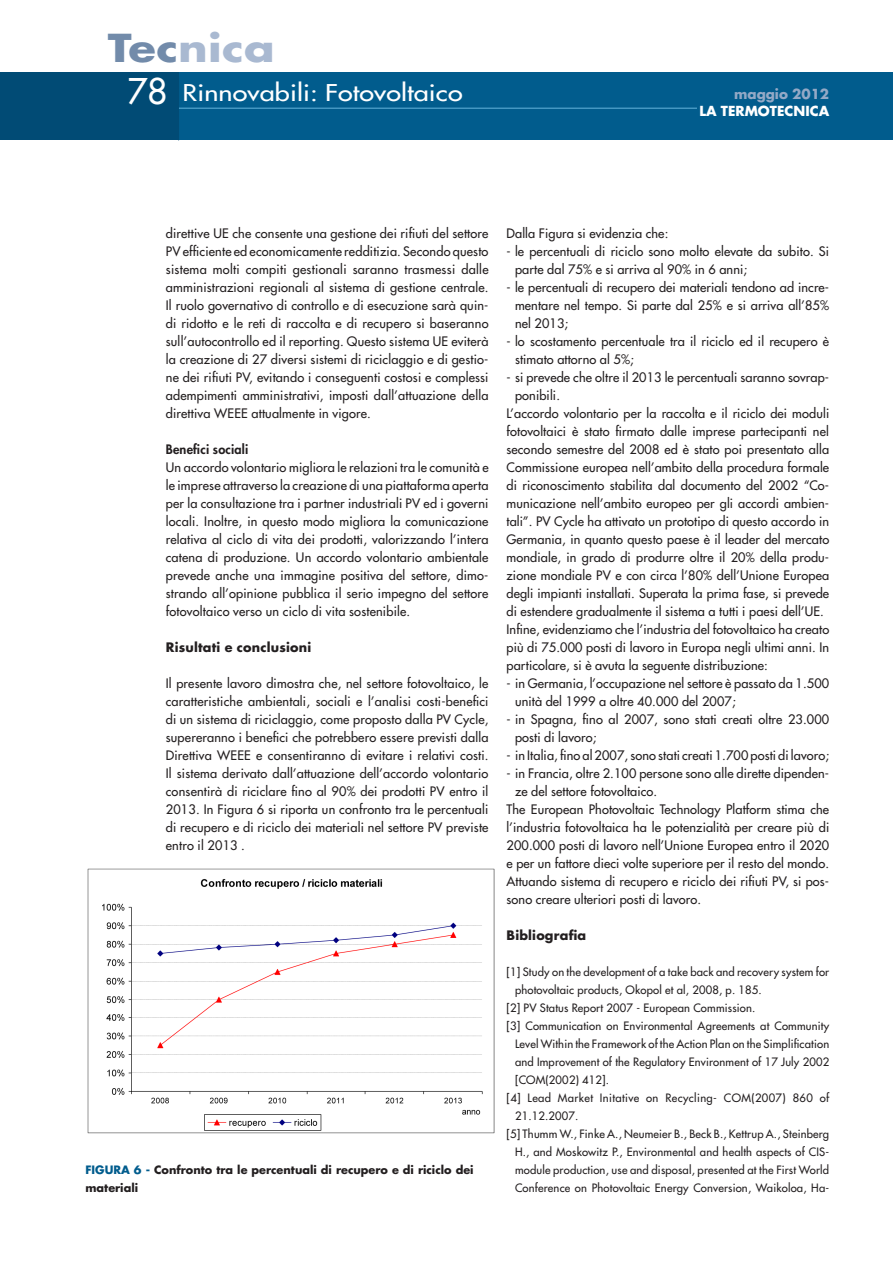
<style>
.page{position:relative;width:893px;height:1263px;background:#fff}
.page>*{position:absolute;margin:0;border:0;box-sizing:border-box;transform-origin:0 0}
.t1{font:700 37.5px "Futura";letter-spacing:.005em;color:#a9b9d1;scale:1.2 1}
.Normale{font:34.5px "Futura";color:#fff}
._00_testatina{font:22.5px "Futura";letter-spacing:.005em;color:#fff;scale:1.2 1}
.Normale-2{font:700 13.5px "Futura";color:#fff}
.Normale-3{font:700 13.5px "Futura";color:#93a9c6}
.t2{font:12.75px/18px "Futura";letter-spacing:.01em;color:#231f20;text-align:justify}
.t3{font:700 12.75px "Futura";letter-spacing:.015em;color:#231f20}
.t4{font:800 12.75px "Futura";letter-spacing:.015em;color:#231f20}
.t5{font:11.25px/18px "Futura";letter-spacing:.015em;color:#231f20;text-align:justify}
._06_dida{font:700 11.25px/18px "Futura";color:#231f20}
.t6{font:11.25px/18px "Futura";letter-spacing:.035em;color:#231f20}
.s1{color:#728baa}
.s2{color:#015c8d}
</style>
<div class="page">
<div style="left:0;top:72px;width:893px;height:68px;background:#015c8d"></div>
<div style="left:0;top:72px;width:179px;height:68px;background:#014b75"></div>
<hr style="left:179px;top:107px;width:518px;height:2px;background:#4497c2">
<img style="left:87px;top:868px;width:408px;height:266px">
<p class="t1" style="left:108px;top:22px;width:141px"><span class="s1">Tec</span>nica</p>
<p class="Normale" style="left:127px;top:69px;width:41px">78</p>
<p class="_00_testatina" style="left:183px;top:78px;width:235px">Rinnovabili: Fotovoltaico</p>
<p class="Normale-3" style="left:734px;top:84px;width:97px">maggio 2012</p>
<p class="Normale-2" style="left:699px;top:102px;width:131px">LA TERMOTECNICA</p>
<p class="t2" style="left:166px;top:224px;width:324px">direttive UE che consente una gestione dei rifiuti del settore PV efficiente ed economicamente redditizia. Secondo questo sistema molti compiti gestionali saranno trasmessi dalle amministrazioni regionali al sistema di gestione centrale.<br>Il ruolo governativo di controllo e di esecuzione sarà quin&shy;di ridotto e le reti di raccolta e di recupero si baseranno sull’autocontrollo ed il reporting. Questo sistema UE eviterà la creazione di 27 diversi sistemi di riciclaggio e di gestio&shy;ne dei rifiuti PV, evitando i conseguenti costosi e complessi adempimenti amministrativi, imposti dall’attuazione della direttiva WEEE attualmente in vigore.</p>
<p class="t4" style="left:166px;top:441px;width:84px">Benefici sociali</p>
<p class="t2" style="left:166px;top:458px;width:324px">Un accordo volontario migliora le relazioni tra le comunità e le imprese attraverso la creazione di una piattaforma aperta per la consultazione tra i partner industriali PV ed i governi locali. Inoltre, in questo modo migliora la comunicazione relativa al ciclo di vita dei prodotti, valorizzando l’intera catena di produzione. Un accordo volontario ambientale prevede anche una immagine positiva del settore, dimo&shy;strando all’opinione pubblica il serio impegno del settore fotovoltaico verso un ciclo di vita sostenibile.</p>
<p class="t3" style="left:166px;top:638px;width:147px">Risultati e conclusioni</p>
<p class="t2" style="left:166px;top:674px;width:324px">Il presente lavoro dimostra che, nel settore fotovoltaico, le caratteristiche ambientali, sociali e l’analisi costi-benefici di un sistema di riciclaggio, come proposto dalla PV Cycle, supereranno i benefici che potrebbero essere previsti dalla Direttiva WEEE e consentiranno di evitare i relativi costi.<br>Il sistema derivato dall’attuazione dell’accordo volontario consentirà di riciclare fino al 90% dei prodotti PV entro il 2013. In Figura 6 si riporta un confronto tra le percentuali di recupero e di riciclo dei materiali nel settore PV previste entro il 2013 .</p>
<p class="_06_dida" style="left:85px;top:1160px;width:390px"><span class="s2">FIGURA 6 -</span> Confronto tra le percentuali di recupero e di riciclo dei materiali</p>
<p class="t2" style="left:506px;top:224px;width:163px">Dalla Figura si evidenzia che:</p>
<p class="t2" style="left:515px;top:242px;width:316px;text-indent:-9px">- le percentuali di riciclo sono molto elevate da subito. Si parte dal 75% e si arriva al 90% in 6 anni;</p>
<p class="t2" style="left:515px;top:278px;width:316px;text-indent:-9px">- le percentuali di recupero dei materiali tendono ad incre&shy;mentare nel tempo. Si parte dal 25% e si arriva all’85% nel 2013;</p>
<p class="t2" style="left:515px;top:332px;width:316px;text-indent:-9px">- lo scostamento percentuale tra il riciclo ed il recupero è stimato attorno al 5%;</p>
<p class="t2" style="left:515px;top:368px;width:316px;text-indent:-9px">- si prevede che oltre il 2013 le percentuali saranno sovrap&shy;ponibili.</p>
<p class="t2" style="left:506px;top:404px;width:324px">L’accordo volontario per la raccolta e il riciclo dei moduli fotovoltaici è stato firmato dalle imprese partecipanti nel secondo semestre del 2008 ed è stato poi presentato alla Commissione europea nell’ambito della procedura formale di riconoscimento stabilita dal documento del 2002 “Co&shy;municazione nell’ambito europeo per gli accordi ambien&shy;tali”. PV Cycle ha attivato un prototipo di questo accordo in Germania, in quanto questo paese è il leader del mercato mondiale, in grado di produrre oltre il 20% della produ&shy;zione mondiale PV e con circa l’80% dell’Unione Europea degli impianti installati. Superata la prima fase, si prevede di estendere gradualmente il sistema a tutti i paesi dell’UE.</p>
<p class="t2" style="left:506px;top:620px;width:324px">Infine, evidenziamo che l’industria del fotovoltaico ha creato più di 75.000 posti di lavoro in Europa negli ultimi anni. In particolare, si è avuta la seguente distribuzione:</p>
<p class="t2" style="left:515px;top:674px;width:316px;text-indent:-9px">- in Germania, l’occupazione nel settore è passato da 1.500 unità del 1999 a oltre 40.000 del 2007;</p>
<p class="t2" style="left:515px;top:710px;width:316px;text-indent:-9px">- in Spagna, fino al 2007, sono stati creati oltre 23.000 posti di lavoro;</p>
<p class="t2" style="left:506px;top:746px;width:324px">- in Italia, fino al 2007, sono stati creati 1.700 posti di lavoro;</p>
<p class="t2" style="left:515px;top:764px;width:316px;text-indent:-9px">- in Francia, oltre 2.100 persone sono alle dirette dipenden&shy;ze del settore fotovoltaico.</p>
<p class="t2" style="left:506px;top:800px;width:324px">The European Photovoltaic Technology Platform stima che l’industria fotovoltaica ha le potenzialità per creare più di 200.000 posti di lavoro nell’Unione Europea entro il 2020 e per un fattore dieci volte superiore per il resto del mondo.<br>Attuando sistema di recupero e riciclo dei rifiuti PV, si pos&shy;sono creare ulteriori posti di lavoro.</p>
<p class="t3" style="left:506px;top:926px;width:81px">Bibliografia</p>
<p class="t5" style="left:515px;top:963px;width:316px;text-indent:-9px">[1] Study on the development of a take back and recovery system for photovoltaic products, Okopol et al, 2008, p. 185.</p>
<p class="t5" style="left:506px;top:999px;width:250px">[2] PV Status Report 2007 - European Commission.</p>
<p class="t5" style="left:515px;top:1017px;width:316px;text-indent:-9px">[3] Communication on Environmental Agreements at Community Level Within the Framework of the Action Plan on the Simplification and Improvement of the Regulatory Environment of 17 July 2002 [COM(2002) 412].</p>
<p class="t6" style="left:515px;top:1089px;width:316px;text-indent:-9px">[4] Lead Market Initative on Recycling- COM(2007) 860 of<br>21.12.2007.</p>
<p class="t5" style="left:515px;top:1125px;width:316px;text-indent:-9px">[5] Thumm W., Finke A., Neumeier B., Beck B., Kettrup A., Steinberg H., and Moskowitz P., Environmental and health aspects of CIS&shy;module production, use and disposal, presented at the First World Conference on Photovoltaic Energy Conversion, Waikoloa, Ha-</p>
</div>
